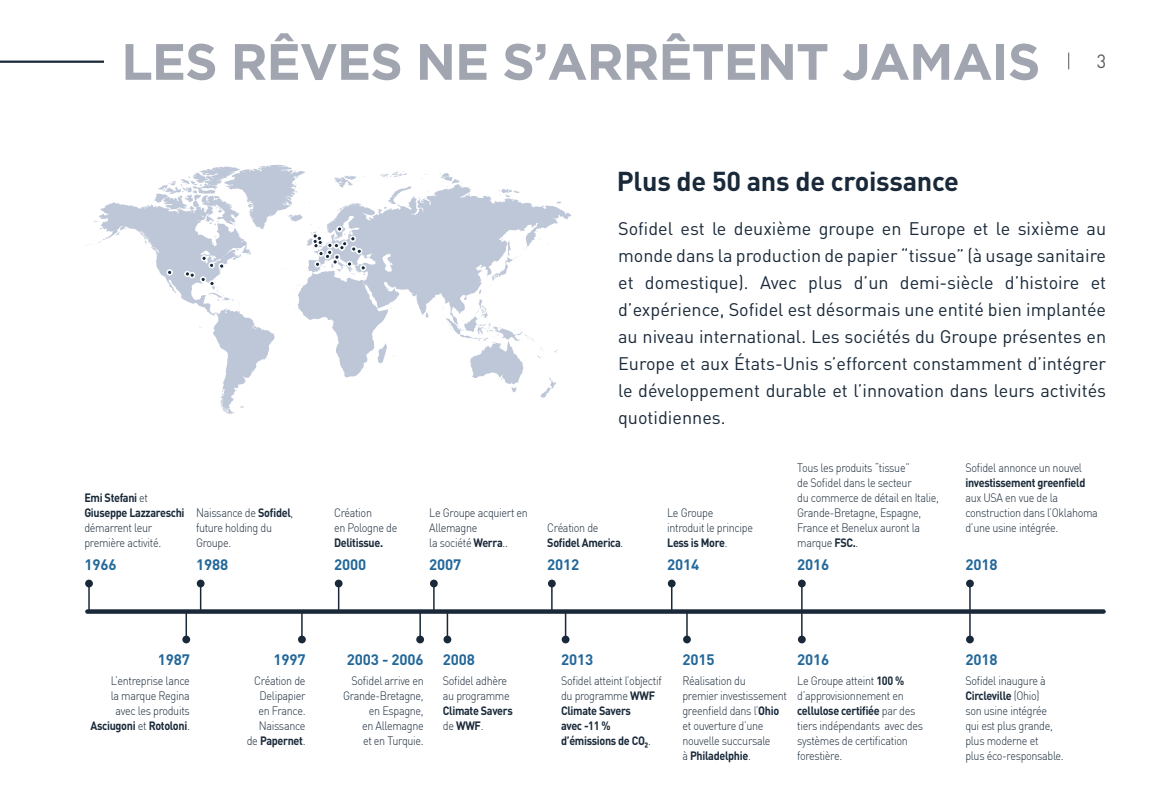
<style>
.page{position:relative;width:1170px;height:808px;background:#fff}
.page>*{position:absolute;margin:0;border:0;box-sizing:border-box;transform-origin:0 0}
.t1{font:700 51px "Gotham";letter-spacing:-.02em;color:#a1a5b0}
.t2{font:700 27px "DIN Pro";letter-spacing:-.01em;color:#192939}
.t3{font:18.9px "DIN Pro";color:#57585a;scale:.95 1}
.t4{font:18px/27px "DIN Pro";color:#192939;text-align:justify}
.t5{font:700 15px "DIN Pro";letter-spacing:-.01em;color:#23689a}
.t6{font:300 12px/15px "DIN Pro";letter-spacing:-.03em;color:#192939;scale:.9 1}
.t7{font:700 12px/15px "DIN Pro";letter-spacing:-.03em;color:#192939;scale:.9 1}
.s1{font-weight:300}
.s2{font-weight:700}
</style>
<div class="page">
<svg style="left:1068px;top:53px;width:1px;height:16px"></svg>
<hr style="left:0;top:61px;width:1034px;height:2px;background:#192939">
<div style="left:104px;top:34px;width:944px;height:51px;background:#fff"></div>
<div style="left:87px;top:609px;width:1016px;height:5px;background:#192939"></div>
<hr style="left:88px;top:587px;width:2px;height:26px;background:#192939">
<div style="left:85px;top:580px;width:8px;height:7px;background:#192939;border-radius:50%"></div>
<svg style="left:200px;top:587px;width:1px;height:22px"></svg>
<div style="left:197px;top:580px;width:7px;height:7px;background:#192939;border-radius:50%"></div>
<hr style="left:185px;top:610px;width:2px;height:26px;background:#192939">
<div style="left:182px;top:636px;width:8px;height:7px;background:#192939;border-radius:50%"></div>
<hr style="left:419px;top:610px;width:2px;height:26px;background:#192939">
<div style="left:416px;top:636px;width:8px;height:7px;background:#192939;border-radius:50%"></div>
<hr style="left:301px;top:610px;width:2px;height:26px;background:#192939">
<div style="left:298px;top:636px;width:8px;height:7px;background:#192939;border-radius:50%"></div>
<svg style="left:338px;top:587px;width:1px;height:22px"></svg>
<div style="left:335px;top:580px;width:7px;height:7px;background:#192939;border-radius:50%"></div>
<svg style="left:433px;top:587px;width:1px;height:22px"></svg>
<div style="left:430px;top:580px;width:8px;height:7px;background:#192939;border-radius:50%"></div>
<svg style="left:551px;top:587px;width:1px;height:22px"></svg>
<div style="left:548px;top:580px;width:7px;height:7px;background:#192939;border-radius:50%"></div>
<svg style="left:671px;top:587px;width:1px;height:22px"></svg>
<div style="left:667px;top:580px;width:8px;height:7px;background:#192939;border-radius:50%"></div>
<div style="left:798px;top:580px;width:7px;height:7px;background:#192939;border-radius:50%"></div>
<div style="left:966px;top:580px;width:7px;height:7px;background:#192939;border-radius:50%"></div>
<hr style="left:446px;top:610px;width:2px;height:26px;background:#192939">
<div style="left:443px;top:636px;width:8px;height:7px;background:#192939;border-radius:50%"></div>
<svg style="left:565px;top:614px;width:1px;height:22px"></svg>
<div style="left:561px;top:636px;width:8px;height:7px;background:#192939;border-radius:50%"></div>
<svg style="left:686px;top:614px;width:1px;height:22px"></svg>
<div style="left:683px;top:636px;width:8px;height:7px;background:#192939;border-radius:50%"></div>
<svg style="left:801px;top:587px;width:1px;height:49px"></svg>
<div style="left:798px;top:636px;width:7px;height:7px;background:#192939;border-radius:50%"></div>
<svg style="left:969px;top:587px;width:1px;height:49px"></svg>
<div style="left:966px;top:636px;width:7px;height:7px;background:#192939;border-radius:50%"></div>
<svg style="left:85px;top:165px;width:486px;height:250px"></svg>
<div style="left:166px;top:269px;width:7px;height:7px;border:1px solid #fff;border-radius:50%"></div>
<div style="left:209px;top:280px;width:6px;height:7px;border:1px solid #fff;border-radius:50%"></div>
<div style="left:218px;top:263px;width:7px;height:6px;border:1px solid #fff;border-radius:50%"></div>
<svg style="left:167px;top:270px;width:5px;height:5px"></svg>
<svg style="left:184px;top:255px;width:40px;height:31px"></svg>
<svg style="left:312px;top:226px;width:54px;height:45px"></svg>
<h1 class="t1" style="left:121px;top:32px;width:920px">LES RÊVES NE S’ARRÊTENT JAMAIS</h1>
<h3 class="t3" style="left:1096px;top:49px;width:11px">3</h3>
<p class="t7" style="left:84px;top:490px;width:113px">Emi Stefani <span class="s1">et<br></span>Giuseppe Lazzareschi</p>
<p class="t6" style="left:84px;top:520px;width:87px">démarrent leur première activité.</p>
<p class="t5" style="left:84px;top:555px;width:34px">1966</p>
<p class="t6" style="left:196px;top:505px;width:110px">Naissance de <span class="s2">Sofidel</span>, future holding du<br>Groupe.</p>
<p class="t5" style="left:196px;top:555px;width:34px">1988</p>
<p class="t6" style="left:334px;top:505px;width:72px">Création<br>en Pologne de</p>
<p class="t7" style="left:334px;top:535px;width:56px">Delitissue.</p>
<p class="t5" style="left:334px;top:555px;width:34px">2000</p>
<p class="t6" style="left:429px;top:505px;width:111px">Le Groupe acquiert en<br>Allemagne<br>la société <span class="s2">Werra</span>..</p>
<p class="t5" style="left:429px;top:555px;width:34px">2007</p>
<h2 class="t2" style="left:617px;top:163px;width:343px">Plus de 50 ans de croissance</h2>
<p class="t4" style="left:618px;top:215px;width:489px">Sofidel est le deuxième groupe en Europe et le sixième au monde dans la production de papier “tissue” (à usage sanitaire et domestique). Avec plus d’un demi-siècle d’histoire et d’expérience, Sofidel est désormais une entité bien implantée au niveau international. Les sociétés du Groupe présentes en Europe et aux États-Unis s’efforcent constamment d’intégrer le développement durable et l’innovation dans leurs activités quotidiennes.</p>
<p class="t7" style="left:547px;top:520px;width:86px"><span class="s1">Création de<br></span>Sofidel America<span class="s1">.</span></p>
<p class="t5" style="left:547px;top:555px;width:34px">2012</p>
<p class="t6" style="left:667px;top:505px;width:97px">Le Groupe introduit le principe<br><span class="s2">Less is More</span>.</p>
<p class="t5" style="left:667px;top:555px;width:34px">2014</p>
<p class="t6" style="left:797px;top:460px;width:159px">Tous les produits “tissue”<br>de Sofidel dans le secteur<br>du commerce de détail en Italie,<br>Grande-Bretagne, Espagne,<br>France et Benelux auront la marque <span class="s2">FSC.</span>.</p>
<p class="t5" style="left:797px;top:555px;width:34px">2016</p>
<p class="t6" style="left:965px;top:460px;width:131px">Sofidel annonce un nouvel</p>
<p class="t7" style="left:965px;top:475px;width:135px">investissement greenfield</p>
<p class="t6" style="left:965px;top:490px;width:149px">aux USA en vue de la construction dans l’Oklahoma d’une usine intégrée.</p>
<p class="t5" style="left:965px;top:555px;width:34px">2018</p>
<p class="t5" style="left:158px;top:649px;width:34px">1987</p>
<p class="t6" style="left:91px;top:673px;width:112px;text-align:right">L’entreprise lance<br>la marque Regina avec les produits<br><span class="s2">Asciugoni</span> et <span class="s2">Rotoloni</span>.</p>
<p class="t5" style="left:273px;top:649px;width:34px">1997</p>
<p class="t6" style="left:247px;top:673px;width:67px;text-align:right">Création de<br>Delipapier en France.<br>Naissance de <span class="s2">Papernet</span>.</p>
<p class="t5" style="left:347px;top:649px;width:79px">2003 - 2006</p>
<p class="t6" style="left:343px;top:673px;width:91px;text-align:right">Sofidel arrive en<br>Grande-Bretagne, en Espagne,<br>en Allemagne<br>et en Turquie.</p>
<p class="t5" style="left:443px;top:649px;width:34px">2008</p>
<p class="t6" style="left:443px;top:673px;width:76px">Sofidel adhère au programme</p>
<p class="t7" style="left:443px;top:703px;width:79px">Climate Savers <span class="s1">de</span> WWF<span class="s1">.</span></p>
<p class="t5" style="left:561px;top:649px;width:34px">2013</p>
<p class="t7" style="left:561px;top:673px;width:113px"><span class="s1">Sofidel atteint l’objectif du programme</span> WWF<br>Climate Savers<br>avec -11 % d’émissions de CO <span class="s1">.</span></p>
<p class="t7" style="left:644px;top:739px;width:6px">²</p>
<p class="t5" style="left:682px;top:649px;width:34px">2015</p>
<p class="t6" style="left:682px;top:673px;width:118px">Réalisation du<br>premier investissement greenfield dans l’<span class="s2">Ohio </span>et ouverture d’une nouvelle succursale<br>à <span class="s2">Philadelphie</span>.</p>
<p class="t5" style="left:797px;top:649px;width:34px">2016</p>
<p class="t6" style="left:797px;top:673px;width:141px">Le Groupe atteint <span class="s2">100 % </span>d’approvisionnement en <span class="s2">cellulose certifiée</span> par des tiers indépendants avec des systèmes de certification forestière.</p>
<p class="t5" style="left:965px;top:649px;width:34px">2018</p>
<p class="t6" style="left:965px;top:673px;width:111px">Sofidel inaugure à<br><span class="s2">Circleville</span> (Ohio)<br>son usine intégrée qui est plus grande, plus moderne et<br>plus éco-responsable.</p>
</div>
